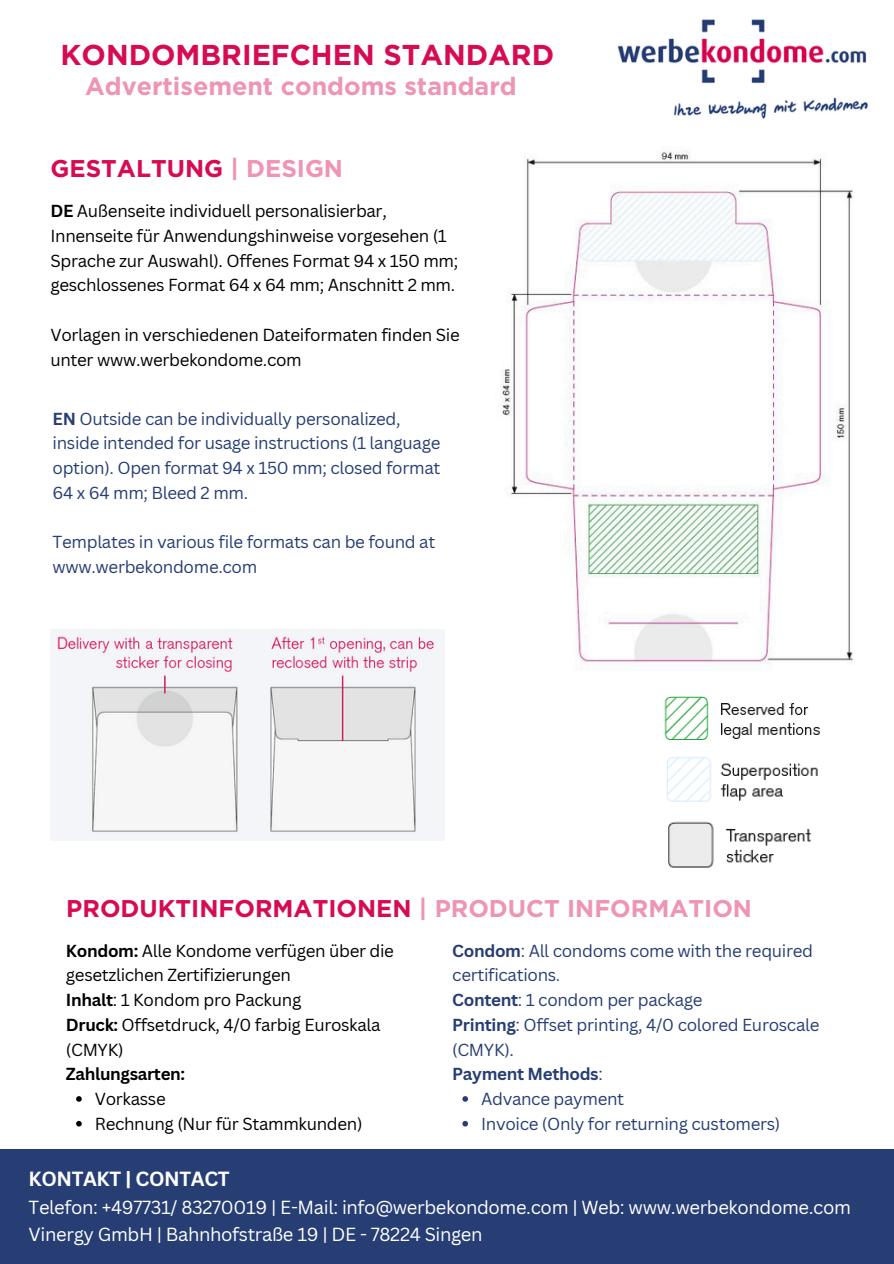
<style>
.page{position:relative;width:894px;height:1264px;background:#fff}
.page>*{position:absolute;margin:0;border:0;box-sizing:border-box;transform-origin:0 0}
.t1{font:700 28.65px "Gotham";color:#d70b53}
.t2{font:700 25.05px "Gotham";color:#ee94b5}
.t3{font:700 24.15px "Gotham";color:#d70b53}
.t4{font:700 19.95px "Canva Sans";letter-spacing:-.02em;color:#fff}
.t5{font:18.45px "Canva Sans";letter-spacing:-.02em;color:#fff}
.t6{font:16.95px/24.8px "Canva Sans";letter-spacing:-.02em;color:#000}
.t7{font:16.95px/24.8px "Canva Sans";letter-spacing:-.02em;color:#273e74}
.t8{font:700 16.95px "Canva Sans";letter-spacing:-.02em;color:#273e74}
.t9{font:700 16.95px "Canva Sans";letter-spacing:-.02em;color:#000}
.s1{color:#ee94b5}
.s2{font-weight:700}
.s3{font-weight:400}
</style>
<div class="page">
<img style="left:617px;top:19px;width:251px;height:100px">
<div style="left:0;top:1149px;width:893px;height:114px;background:#273e74"></div>
<img style="left:502px;top:152px;width:351px;height:513px">
<img style="left:664px;top:696px;width:156px;height:44px">
<img style="left:50px;top:629px;width:394px;height:211px">
<svg style="left:76px;top:1096px;width:6px;height:5px"></svg>
<svg style="left:76px;top:1120px;width:6px;height:6px"></svg>
<svg style="left:462px;top:1096px;width:6px;height:5px"></svg>
<svg style="left:462px;top:1120px;width:6px;height:6px"></svg>
<img style="left:667px;top:757px;width:151px;height:45px">
<img style="left:668px;top:821px;width:143px;height:47px">
<p class="t1" style="left:61px;top:38px;width:495px">KONDOMBRIEFCHEN STANDARD</p>
<p class="t2" style="left:85px;top:71px;width:433px">Advertisement condoms standard</p>
<p class="t3" style="left:50px;top:154px;width:294px">GESTALTUNG <span class="s1">| DESIGN</span></p>
<p class="t6" style="left:50px;top:198px;width:409px"><span class="s2">DE</span> Außenseite individuell personalisierbar, Innenseite für Anwendungshinweise vorgesehen (1<br>Sprache zur Auswahl). Offenes Format 94 x 150 mm; geschlossenes Format 64 x 64 mm; Anschnitt 2 mm.</p>
<p class="t6" style="left:50px;top:322px;width:411px">Vorlagen in verschiedenen Dateiformaten finden Sie unter www.werbekondome.com</p>
<p class="t7" style="left:53px;top:405px;width:389px"><span class="s2">EN</span> Outside can be individually personalized, inside intended for usage instructions (1 language option). Open format 94 x 150 mm; closed format 64 x 64 mm; Bleed 2 mm.</p>
<p class="t7" style="left:53px;top:529px;width:384px">Templates in various file formats can be found at www.werbekondome.com</p>
<p class="t3" style="left:66px;top:893px;width:687px">PRODUKTINFORMATIONEN <span class="s1">| PRODUCT INFORMATION</span></p>
<p class="t6" style="left:66px;top:937px;width:329px"><span class="s2">Kondom:</span> Alle Kondome verfügen über die gesetzlichen Zertifizierungen</p>
<p class="t6" style="left:66px;top:987px;width:237px"><span class="s2">Inhalt</span>: 1 Kondom pro Packung</p>
<p class="t6" style="left:66px;top:1011px;width:316px"><span class="s2">Druck:</span> Offsetdruck, 4/0 farbig Euroskala (CMYK)</p>
<p class="t9" style="left:66px;top:1062px;width:121px">Zahlungsarten:</p>
<p class="t6" style="left:95px;top:1086px;width:72px">Vorkasse</p>
<p class="t6" style="left:95px;top:1110px;width:269px">Rechnung (Nur für Stammkunden)</p>
<p class="t7" style="left:452px;top:937px;width:362px"><span class="s2">Condom</span>: All condoms come with the required certifications.</p>
<h2 class="t7" style="left:452px;top:987px;width:252px"><span class="s2">Content</span>: 1 condom per package</h2>
<p class="t7" style="left:452px;top:1011px;width:368px"><span class="s2">Printing</span>: Offset printing, 4/0 colored Euroscale (CMYK).</p>
<p class="t8" style="left:452px;top:1062px;width:152px">Payment Methods<span class="s3">:</span></p>
<p class="t7" style="left:481px;top:1086px;width:144px">Advance payment</p>
<p class="t7" style="left:481px;top:1110px;width:301px">Invoice (Only for returning customers)</p>
<p class="t4" style="left:29px;top:1164px;width:202px">KONTAKT | CONTACT</p>
<p class="t5" style="left:29px;top:1194px;width:823px">Telefon: +497731/ 83270019 | E-Mail: info@werbekondome.com | Web: www.werbekondome.com</p>
<p class="t5" style="left:29px;top:1221px;width:455px">Vinergy GmbH | Bahnhofstraße 19 | DE - 78224 Singen</p>
</div>
